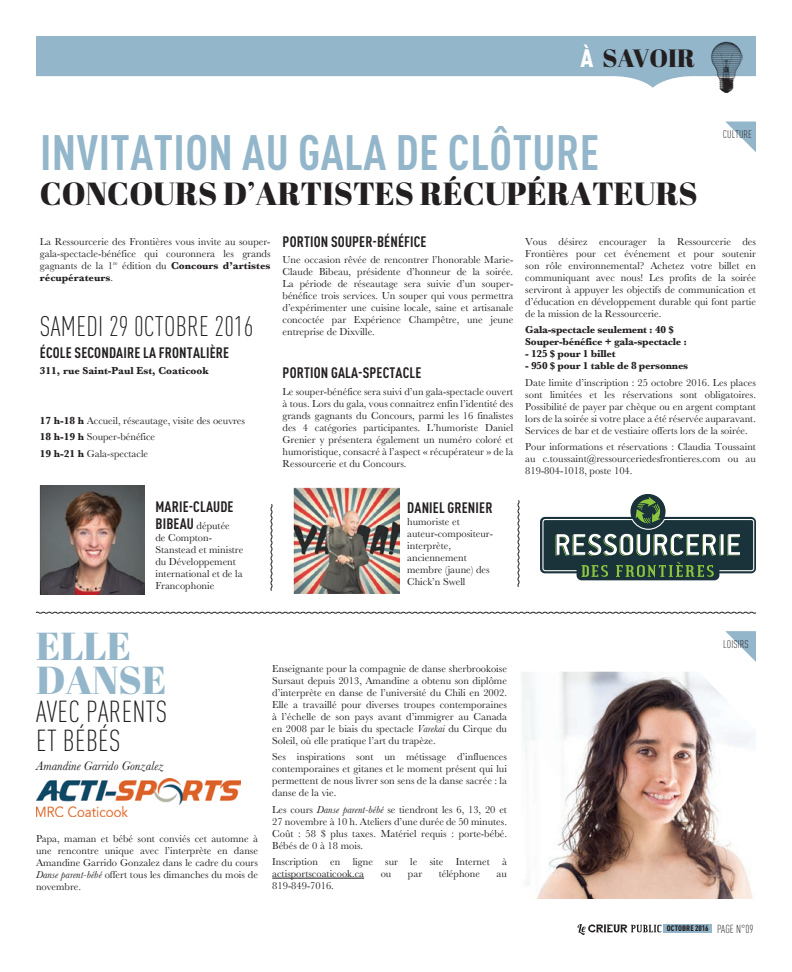
<style>
.page{position:relative;width:792px;height:972px;background:#fff}
.page>*{position:absolute;margin:0;border:0;box-sizing:border-box;transform-origin:0 0}
.t1{font:700 condensed 49px "DINOT";letter-spacing:.01em;color:#93b6ca}
.t2{font:39px/34px "Abril Fatface";color:#93b6ca}
.t3{font:32px "Abril Fatface";color:#231f20}
.t4{font:300 condensed 30px/29px "DINOT";letter-spacing:.01em;color:#231f20}
.t5{font:300 condensed 28px "DINOT";color:#231f20}
.t6{font:25px "Abril Fatface";color:#231f20}
.t7{font:700 condensed 15px "DINOT";letter-spacing:.01em;color:#231f20}
.t8{font:italic 13px "Baskerville";color:#231f20}
.t9{font:300 condensed 11.5px "DINOT";color:#231f20}
.t10{font:300 condensed 11px "DINOT";letter-spacing:.01em;color:#231f20}
.t11{font:10.5px/12px "Baskerville";color:#231f20;text-align:justify}
.t12{font:700 10.5px/12px "Baskerville";letter-spacing:-.02em;color:#231f20}
.t13{font:700 10.5px "Baskerville";color:#231f20}
.t14{font:900 condensed 8px "DINOT";letter-spacing:.01em;color:#231f20}
.s1{font-family:"DINOT";font-weight:900;font-stretch:condensed;color:#fff}
.s2{font-weight:700}
.s3{font-style:italic}
.s4{font-family:"Bask Old Face"}
.s5{font-weight:300;font-size:11.5px}
</style>
<div class="page">
<div style="left:664px;top:924px;width:48px;height:9px;background:#93b6ca"></div>
<svg style="left:578px;top:924px;width:84px;height:11px"></svg>
<svg style="left:36px;top:36px;width:720px;height:52px;fill:#93b6ca"></svg>
<img style="left:711px;top:41px;width:32px;height:52px">
<svg style="left:726px;top:122px;width:30px;height:30px"></svg>
<img style="left:39px;top:486px;width:106px;height:108px">
<img style="left:293px;top:487px;width:106px;height:107px">
<svg style="left:540px;top:494px;width:216px;height:86px"></svg>
<svg style="left:35px;top:611px;width:722px;height:3px"></svg>
<svg style="left:270px;top:504px;width:3px;height:87px"></svg>
<svg style="left:517px;top:500px;width:3px;height:87px"></svg>
<svg style="left:725px;top:631px;width:31px;height:31px"></svg>
<img style="left:522px;top:672px;width:231px;height:227px">
<img style="left:36px;top:779px;width:204px;height:38px">
<hr style="left:272px;top:878px;width:92px;height:1px;background:#231f20">
<h3 class="t6" style="left:581px;top:41px;width:85px"><span class="s1">À</span>SAVOIR</h3>
<h1 class="t1" style="left:40px;top:123px;width:561px">INVITATION AU GALA DE CLÔTURE</h1>
<h3 class="t3" style="left:40px;top:171px;width:659px">CONCOURS D’ARTISTES RÉCUPÉRATEURS</h3>
<p class="t10" style="left:723px;top:128px;width:31px">CULTURE</p>
<p class="t11" style="left:40px;top:236px;width:232px">La Ressourcerie des Frontières vous invite au souper&shy;gala-spectacle-bénéfice qui couronnera les grands gagnants de la 1<sup>re</sup> édition du <span class="s2">Concours d’artistes récupérateurs</span>.</p>
<h3 class="t5" style="left:40px;top:310px;width:22px">SAMEDI</h3>
<h3 class="t5" style="left:109px;top:310px;width:47px">29 0CTOBRE</h3>
<h3 class="t5" style="left:215px;top:310px;width:40px">2016</h3>
<h3 class="t7" style="left:40px;top:343px;width:8px">ÉCOLE</h3>
<h3 class="t7" style="left:75px;top:343px;width:8px">SECONDAIRE</h3>
<h3 class="t7" style="left:143px;top:343px;width:23px">LA FRONTALI</h3>
<h3 class="t7" style="left:210px;top:343px;width:13px">ÈRE</h3>
<p class="t13" style="left:40px;top:365px;width:170px">311, rue Saint-Paul Est, Coaticook</p>
<p class="t11" style="left:40px;top:412px;width:207px;line-height:16.5px;text-align:left"><span class="s2">17 h-18 h</span> Accueil, réseautage, visite des oeuvres<br><span class="s2">18 h-19 h</span> Souper-bénéfice<br><span class="s2">19 h-21 h</span> Gala-spectacle</p>
<h3 class="t7" style="left:156px;top:497px;width:8px">MARIE</h3>
<h3 class="t7" style="left:189px;top:497px;width:13px">-CLAUDE</h3>
<h3 class="t7" style="left:156px;top:514px;width:8px">BIBEAU</h3>
<p class="t11" style="left:155px;top:520px;width:89px;text-align:left;text-indent:41px">députée<br>de Compton-<br>Stanstead et ministre du Développement international et de la<br>Francophonie</p>
<h3 class="t7" style="left:283px;top:232px;width:15px">PORTION</h3>
<h3 class="t7" style="left:331px;top:232px;width:53px">SOUPER-BÉNÉFICE</h3>
<p class="t11" style="left:283px;top:254px;width:232px">Une occasion rêvée de rencontrer l’honorable Marie-Claude Bibeau, présidente d’honneur de la soirée.<br>La période de réseautage sera suivie d’un souper&shy;bénéfice trois services. Un souper qui vous permettra d’expérimenter une cuisine locale, saine et artisanale concoctée par Expérience Champêtre, une jeune entreprise de Dixville.</p>
<h3 class="t7" style="left:283px;top:364px;width:15px">PORTION</h3>
<h3 class="t7" style="left:331px;top:364px;width:53px">GALA-SPECTACLE</h3>
<p class="t11" style="left:283px;top:386px;width:232px">Le souper-bénéfice sera suivi d’un gala-spectacle ouvert à tous. Lors du gala, vous connaitrez enfin l’identité des grands gagnants du Concours, parmi les 16 finalistes des 4 catégories participantes. L’humoriste Daniel Grenier y présentera également un numéro coloré et humoristique, consacré à l’aspect « récupérateur » de la Ressourcerie et du Concours.</p>
<h3 class="t7" style="left:407px;top:498px;width:8px">DANIEL</h3>
<h3 class="t7" style="left:448px;top:498px;width:15px">GRENIER</h3>
<p class="t11" style="left:407px;top:515px;width:87px;text-align:left">humoriste et auteur-compositeur&shy;interprète, anciennement membre (jaune) des<br>Chick’n Swell</p>
<p class="t11" style="left:525px;top:236px;width:232px">Vous désirez encourager la Ressourcerie des Frontières pour cet événement et pour soutenir son rôle environnemental? Achetez votre billet en communiquant avec nous! Les profits de la soirée serviront à appuyer les objectifs de communication et d’éducation en développement durable qui font partie de la mission de la Ressourcerie.</p>
<p class="t12" style="left:525px;top:324px;width:163px">Gala-spectacle seulement : 40 $<br>Souper-bénéfice + gala-spectacle :</p>
<p class="t12" style="left:525px;top:348px;width:92px">- 125 $ pour 1 billet</p>
<p class="t12" style="left:525px;top:360px;width:165px">- 950 $ pour 1 table de 8 personnes</p>
<p class="t11" style="left:525px;top:377px;width:232px">Date limite d’inscription : 25 octobre 2016. Les places sont limitées et les réservations sont obligatoires.<br>Possibilité de payer par chèque ou en argent comptant lors de la soirée si votre place a été réservée auparavant.<br>Services de bar et de vestiaire offerts lors de la soirée.</p>
<p class="t11" style="left:525px;top:441px;width:232px">Pour informations et réservations : Claudia Toussaint au c.toussaint@ressourceriedesfrontieres.com ou au 819-804-1018, poste 104.</p>
<h2 class="t2" style="left:36px;top:628px;width:132px">ELLE<br>DANSE</h2>
<h3 class="t4" style="left:36px;top:697px;width:130px">AVEC PARENTS<br>ET BÉBÉS</h3>
<p class="t8" style="left:36px;top:757px;width:129px">Amandine Garrido Gonzalez</p>
<p class="t11" style="left:36px;top:833px;width:224px">Papa, maman et bébé sont conviés cet automne à une rencontre unique avec l’interprète en danse Amandine Garrido Gonzalez dans le cadre du cours <span class="s3">Danse parent-bébé</span> offert tous les dimanches du mois de novembre.</p>
<p class="t11" style="left:272px;top:662px;width:236px">Enseignante pour la compagnie de danse sherbrookoise Sursaut depuis 2013, Amandine a obtenu son diplôme d’interprète en danse de l’université du Chili en 2002.<br>Elle a travaillé pour diverses troupes contemporaines à l’échelle de son pays avant d’immigrer au Canada en 2008 par le biais du spectacle <span class="s3">Varekai</span> du Cirque du Soleil, où elle pratique l’art du trapèze.</p>
<p class="t11" style="left:272px;top:751px;width:236px">Ses inspirations sont un métissage d’influences contemporaines et gitanes et le moment présent qui lui permettent de nous livrer son sens de la danse sacrée : la danse de la vie.</p>
<p class="t11" style="left:272px;top:803px;width:236px">Les cours <span class="s3">Danse parent-bébé</span> se tiendront les 6, 13, 20 et 27 novembre à 10 h. Ateliers d’une durée de 50 minutes.<br>Coût : 58 <span class="s4">$</span> plus taxes. Matériel requis : porte-bébé.<br>Bébés de 0 à 18 mois.</p>
<p class="t11" style="left:272px;top:856px;width:236px">Inscription en ligne sur le site Internet à actisportscoaticook.ca</p>
<p class="t11" style="left:381px;top:868px;width:12px">ou</p>
<p class="t11" style="left:408px;top:868px;width:16px">par</p>
<p class="t11" style="left:439px;top:868px;width:43px">téléphone</p>
<p class="t11" style="left:497px;top:868px;width:12px">au</p>
<p class="t11" style="left:272px;top:880px;width:63px">819-849-7016.</p>
<p class="t10" style="left:723px;top:638px;width:26px">LOISIRS</p>
<p class="t14" style="left:667px;top:924px;width:55px">OCTOBRE 2016 <span class="s5">PAGE</span></p>
<p class="t9" style="left:736px;top:922px;width:19px">N°09</p>
</div>
